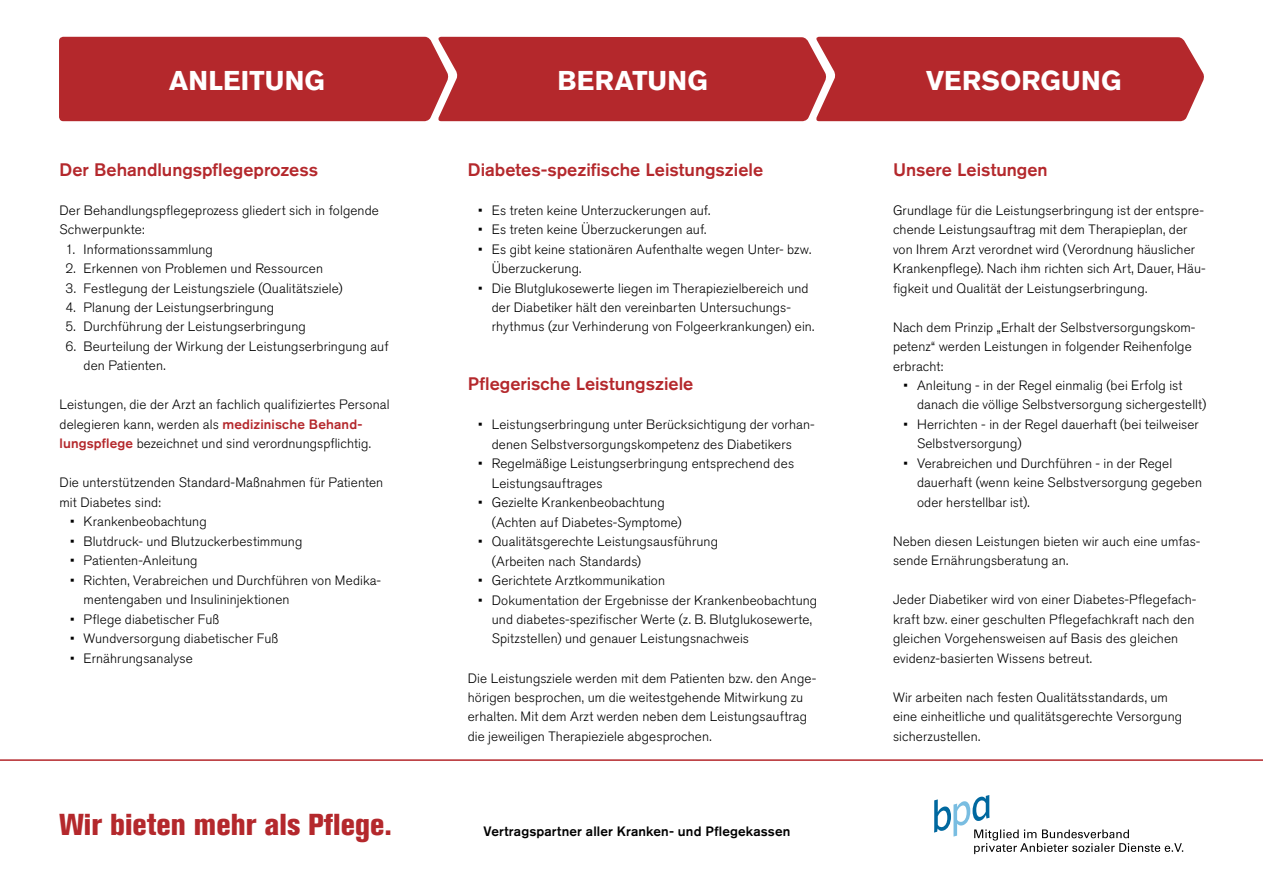
<style>
.page{position:relative;width:1263px;height:893px;background:#fff}
.page>*{position:absolute;margin:0;border:0;box-sizing:border-box;transform-origin:0 0}
.t1{font:800 condensed 30px "Akzidenz Grotesk BQ";color:#b4282c}
.t2{font:700 27px "Akzidenz Grotesk BQ";letter-spacing:.005em;color:#fff}
.t3{font:500 18px "Akzidenz Grotesk BQ";color:#b4282c}
.t4{font:300 13.5px/19.5px "Akzidenz Grotesk BQ";letter-spacing:.01em;color:#000}
.t5{font:500 13.5px "Akzidenz Grotesk BQ";letter-spacing:.01em;color:#000}
.s1{font-weight:500;color:#b4282c}
</style>
<div class="page">
<div style="left:59px;top:37px;width:1145px;height:84px;background:#b4282c"></div>
<hr style="left:0;top:759px;width:1263px;height:2px;background:#b4282c">
<svg style="left:934px;top:795px;width:249px;height:59px"></svg>
<h2 class="t2" style="left:169px;top:65px;width:157px">ANLEITUNG</h2>
<h2 class="t2" style="left:557px;top:65px;width:152px">BERATUNG</h2>
<h2 class="t2" style="left:926px;top:65px;width:197px">VERSORGUNG</h2>
<h3 class="t3" style="left:60px;top:158px;width:260px">Der Behandlungspflegeprozess</h3>
<p class="t4" style="left:60px;top:200px;width:321px">Der Behandlungspflegeprozess gliedert sich in folgende<br>Schwerpunkte:</p>
<p class="t4" style="left:66px;top:239px;width:149px">1. Informationssammlung</p>
<p class="t4" style="left:66px;top:259px;width:259px">2. Erkennen von Problemen und Ressourcen</p>
<p class="t4" style="left:66px;top:278px;width:279px">3. Festlegung der Leistungsziele (Qualitätsziele)</p>
<p class="t4" style="left:66px;top:298px;width:210px">4. Planung der Leistungserbringung</p>
<p class="t4" style="left:66px;top:317px;width:242px">5. Durchführung der Leistungserbringung</p>
<p class="t4" style="left:84px;top:337px;width:307px;text-indent:-18px">6. Beurteilung der Wirkung der Leistungserbringung auf den Patienten.</p>
<p class="t4" style="left:60px;top:395px;width:332px">Leistungen, die der Arzt an fachlich qualifiziertes Personal delegieren kann, werden als <span class="s1">medizinische Behand&shy;lungspflege</span> bezeichnet und sind verordnungspflichtig.</p>
<p class="t4" style="left:60px;top:473px;width:325px">Die unterstützenden Standard-Maßnahmen für Patienten mit Diabetes sind:</p>
<p class="t4" style="left:70px;top:512px;width:138px">• Krankenbeobachtung</p>
<p class="t4" style="left:70px;top:532px;width:234px">• Blutdruck- und Blutzuckerbestimmung</p>
<p class="t4" style="left:70px;top:551px;width:129px">• Patienten-Anleitung</p>
<p class="t4" style="left:84px;top:571px;width:299px;text-indent:-14px">• Richten, Verabreichen und Durchführen von Medika&shy;mentengaben und Insulininjektionen</p>
<p class="t4" style="left:70px;top:610px;width:151px">• Pflege diabetischer Fuß</p>
<p class="t4" style="left:70px;top:629px;width:210px">• Wundversorgung diabetischer Fuß</p>
<p class="t4" style="left:70px;top:649px;width:124px">• Ernährungsanalyse</p>
<h1 class="t1" style="left:60px;top:807px;width:334px">Wir bieten mehr als Pflege.</h1>
<h3 class="t3" style="left:468px;top:158px;width:297px">Diabetes-spezifische Leistungsziele</h3>
<p class="t4" style="left:478px;top:200px;width:234px">• Es treten keine Unterzuckerungen auf.</p>
<p class="t4" style="left:478px;top:220px;width:230px">• Es treten keine Überzuckerungen auf.</p>
<p class="t4" style="left:492px;top:239px;width:321px;text-indent:-14px">• Es gibt keine stationären Aufenthalte wegen Unter- bzw.<br>Überzuckerung.</p>
<p class="t4" style="left:492px;top:278px;width:324px;text-indent:-14px">• Die Blutglukosewerte liegen im Therapiezielbereich und der Diabetiker hält den vereinbarten Untersuchungs&shy;rhythmus (zur Verhinderung von Folgeerkrankungen) ein.</p>
<h3 class="t3" style="left:468px;top:373px;width:227px">Pflegerische Leistungsziele</h3>
<p class="t4" style="left:492px;top:415px;width:324px;text-indent:-14px">• Leistungserbringung unter Berücksichtigung der vorhan&shy;denen Selbstversorgungskompetenz des Diabetikers</p>
<p class="t4" style="left:492px;top:454px;width:304px;text-indent:-14px">• Regelmäßige Leistungserbringung entsprechend des<br>Leistungsauftrages</p>
<p class="t4" style="left:492px;top:493px;width:191px;text-indent:-14px">• Gezielte Krankenbeobachtung (Achten auf Diabetes-Symptome)</p>
<p class="t4" style="left:492px;top:532px;width:228px;text-indent:-14px">• Qualitätsgerechte Leistungsausführung (Arbeiten nach Standards)</p>
<p class="t4" style="left:478px;top:571px;width:188px">• Gerichtete Arztkommunikation</p>
<p class="t4" style="left:492px;top:590px;width:327px;text-indent:-14px">• Dokumentation der Ergebnisse der Krankenbeobachtung und diabetes-spezifischer Werte (z. B. Blutglukosewerte,<br>Spitzstellen) und genauer Leistungsnachweis</p>
<p class="t4" style="left:468px;top:668px;width:350px">Die Leistungsziele werden mit dem Patienten bzw. den Ange&shy;hörigen besprochen, um die weitestgehende Mitwirkung zu erhalten. Mit dem Arzt werden neben dem Leistungsauftrag die jeweiligen Therapieziele abgesprochen.</p>
<p class="t5" style="left:483px;top:823px;width:308px">Vertragspartner aller Kranken- und Pflegekassen</p>
<h3 class="t3" style="left:893px;top:158px;width:156px">Unsere Leistungen</h3>
<p class="t4" style="left:893px;top:200px;width:314px">Grundlage für die Leistungserbringung ist der entspre&shy;chende Leistungsauftrag mit dem Therapieplan, der von Ihrem Arzt verordnet wird (Verordnung häuslicher Krankenpflege). Nach ihm richten sich Art, Dauer, Häu&shy;figkeit und Qualität der Leistungserbringung.</p>
<p class="t4" style="left:893px;top:317px;width:304px">Nach dem Prinzip „Erhalt der Selbstversorgungskom&shy;petenz“ werden Leistungen in folgender Reihenfolge erbracht:</p>
<p class="t4" style="left:917px;top:376px;width:291px;text-indent:-14px">• Anleitung - in der Regel einmalig (bei Erfolg ist danach die völlige Selbstversorgung sichergestellt)</p>
<p class="t4" style="left:917px;top:415px;width:283px;text-indent:-14px">• Herrichten - in der Regel dauerhaft (bei teilweiser<br>Selbstversorgung)</p>
<p class="t4" style="left:917px;top:454px;width:286px;text-indent:-14px">• Verabreichen und Durchführen - in der Regel dauerhaft (wenn keine Selbstversorgung gegeben oder herstellbar ist).</p>
<p class="t4" style="left:893px;top:532px;width:309px">Neben diesen Leistungen bieten wir auch eine umfas&shy;sende Ernährungsberatung an.</p>
<p class="t4" style="left:893px;top:590px;width:305px">Jeder Diabetiker wird von einer Diabetes-Pflegefach&shy;kraft bzw. einer geschulten Pflegefachkraft nach den gleichen Vorgehensweisen auf Basis des gleichen evidenz-basierten Wissens betreut.</p>
<p class="t4" style="left:893px;top:688px;width:291px">Wir arbeiten nach festen Qualitätsstandards, um eine einheitliche und qualitätsgerechte Versorgung sicherzustellen.</p>
</div>
